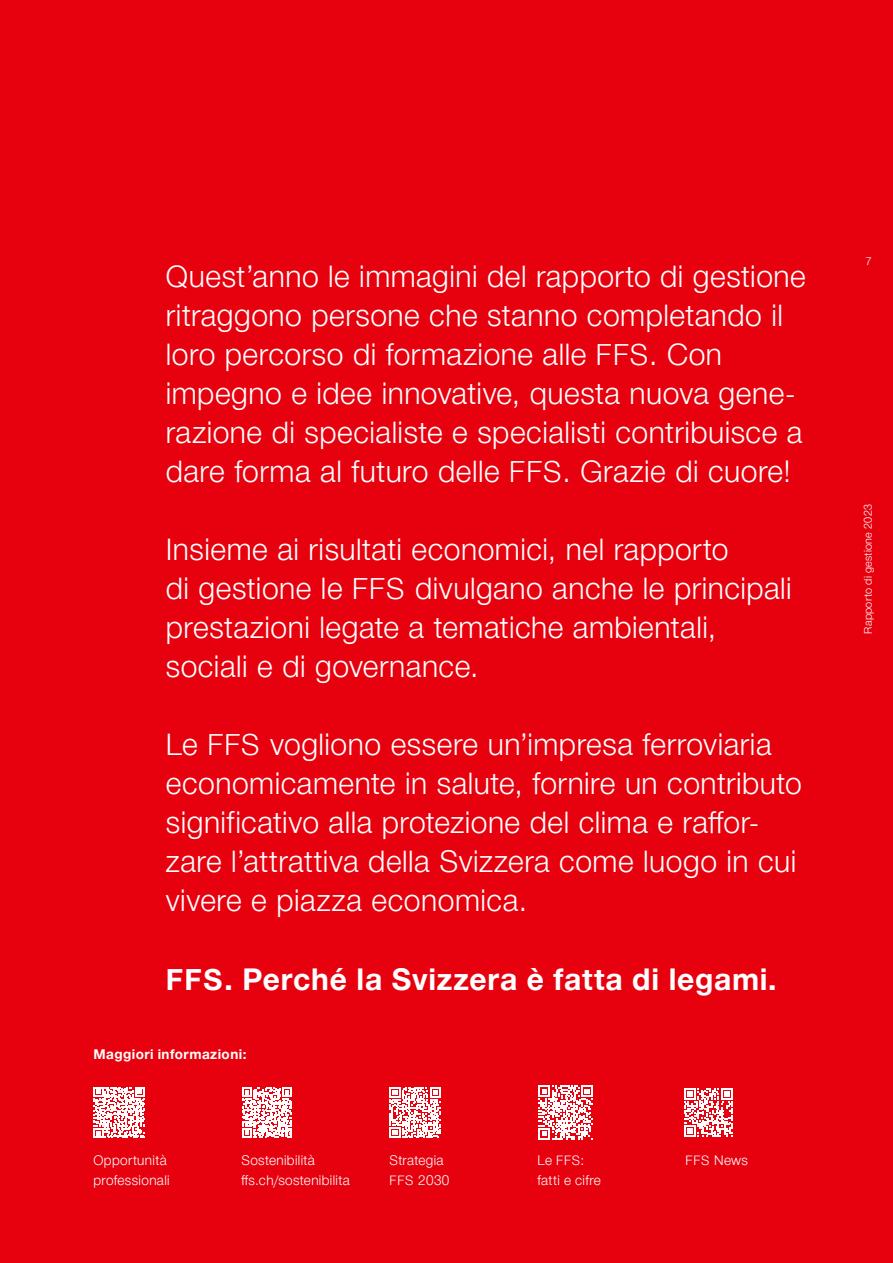
<style>
.page{position:relative;width:893px;height:1263px;background:#e7000e}
.page>*{position:absolute;margin:0;border:0;box-sizing:border-box;transform-origin:0 0}
.H2-KT_ohne_Inh{font:300 30px/39px "SBB";letter-spacing:.015em;color:#fff}
.H2-KT_ohne_Inh-2{font:700 30px "SBB";letter-spacing:.025em;color:#fff}
.P_GT{font:300 13.5px/19.5px "SBB";letter-spacing:.025em;color:#fff}
.H3_UT_klein{font:700 13.5px "SBB";letter-spacing:.035em;color:#fff}
.t1{font:300 10.8px "SBB";letter-spacing:.02em;color:#fff}
.s1{font-size:29.1px}
.s2{font-size:13.05px}
</style>
<div class="page">
<svg style="left:94px;top:1087px;width:51px;height:51px"></svg>
<svg style="left:242px;top:1088px;width:50px;height:49px"></svg>
<svg style="left:390px;top:1087px;width:51px;height:51px"></svg>
<svg style="left:684px;top:1088px;width:49px;height:49px"></svg>
<svg style="left:538px;top:1085px;width:55px;height:54px"></svg>
<h2 class="H2-KT_ohne_Inh" style="left:166px;top:256px;width:641px">Quest’anno le immagini del rapporto di gestione ritraggono persone che stanno completando il loro percorso di formazione alle <span class="s1">FFS</span>. Con impegno e idee innovative, questa nuova gene&shy;razione di specialiste e specialisti contribuisce a dare forma al futuro delle <span class="s1">FFS</span>. Grazie di cuore!</h2>
<h2 class="H2-KT_ohne_Inh" style="left:166px;top:529px;width:627px">Insieme ai risultati economici, nel rapporto<br>di gestione le <span class="s1">FFS</span> divulgano anche le principali prestazioni legate a tematiche ambientali, sociali e di governance.</h2>
<h2 class="H2-KT_ohne_Inh" style="left:166px;top:724px;width:637px">Le <span class="s1">FFS</span> vogliono essere un’impresa ferroviaria economicamente in salute, fornire un contributo significativo alla protezione del clima e raffor&shy;zare l’attrattiva della Svizzera come luogo in cui vivere e piazza economica.</h2>
<h2 class="H2-KT_ohne_Inh-2" style="left:166px;top:957px;width:612px"><span class="s1">FFS</span>. Perché la Svizzera è fatta di legami.</h2>
<h3 class="H3_UT_klein" style="left:94px;top:1044px;width:154px">Maggiori informazioni:</h3>
<p class="P_GT" style="left:94px;top:1150px;width:78px">Opportunità professionali</p>
<p class="P_GT" style="left:242px;top:1150px;width:110px">Sostenibilità ffs.ch/sostenibilita</p>
<p class="P_GT" style="left:389px;top:1150px;width:61px">Strategia<br><span class="s2">FFS</span> 2030</p>
<p class="P_GT" style="left:537px;top:1150px;width:65px">Le <span class="s2">FFS</span>: fatti e cifre</p>
<p class="P_GT" style="left:685px;top:1150px;width:64px"><span class="s2">FFS</span> News</p>
<p class="t1" style="left:866px;top:253px;width:8px">7</p>
<p class="t1" style="left:860px;top:634px;width:131px;rotate:-90deg">Rapporto di gestione 2023</p>
</div>
